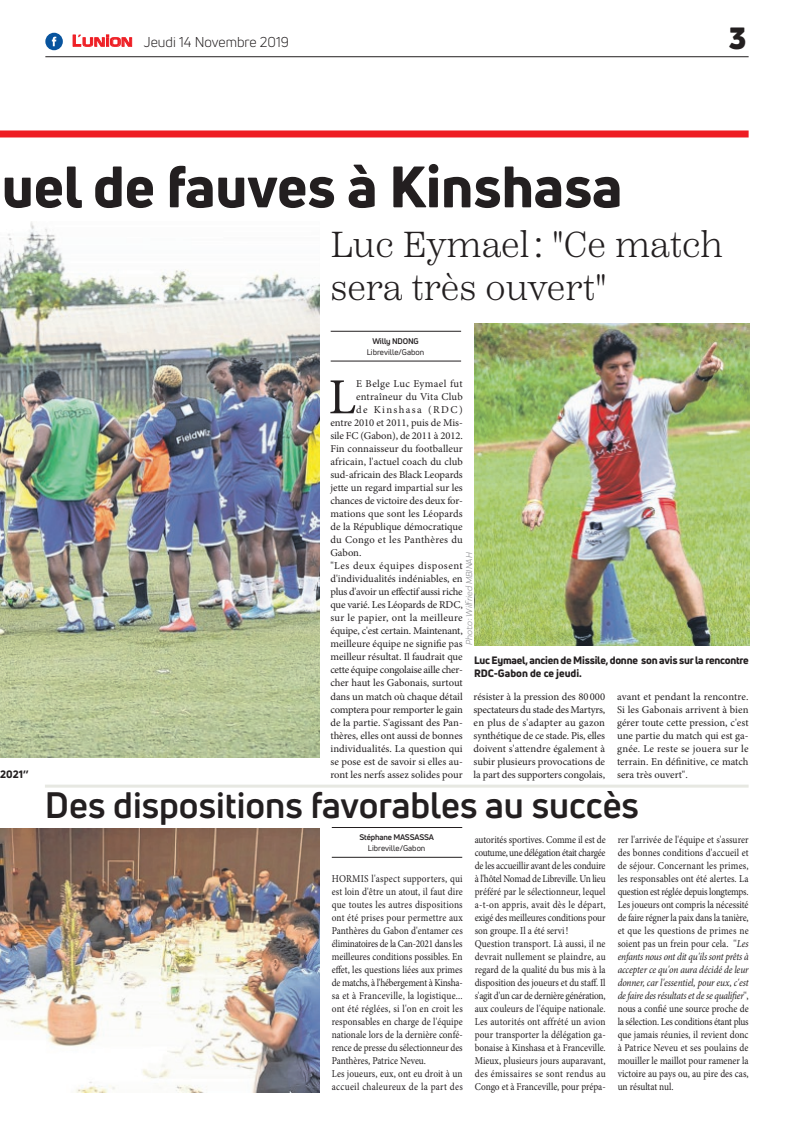
<style>
.page{position:relative;width:794px;height:1129px;background:#fff}
.page>*{position:absolute;margin:0;border:0;box-sizing:border-box;transform-origin:0 0}
.t1{font:800 57px "Uni Neue";color:#231f20}
.t2{font:50.5px "Minion Pro";color:#231f20}
.t3{font:300 36px/43.2px "Scotch Text";color:#231f20}
.t4{font:700 36px "Uni Neue";color:#231f20}
.t5{font:900 30px "Uni Neue";color:#231f20}
.t6{font:14px "Uni Neue";color:#231f20}
.t7{font:10.5px/13px "Minion Pro";color:#231f20;scale:.89 1}
.t8{font:10.5px/13px "Minion Pro";color:#231f20;text-align:justify}
.t9{font:800 10.5px/12.6px "Uni Neue";letter-spacing:-.02em;color:#231f20}
.t10{font:10.5px "Minion Pro";letter-spacing:-.02em;color:#231f20}
.t11{font:10.5px "Minion Pro";letter-spacing:.02em;color:#231f20}
.t12{font:10.5px "Minion Pro";letter-spacing:-.025em;color:#231f20}
.t13{font:10.5px "Minion Pro";letter-spacing:.025em;color:#231f20}
.t14{font:10.5px "Minion Pro";letter-spacing:.045em;color:#231f20}
.t15{font:10.5px "Minion Pro";letter-spacing:.035em;color:#231f20}
.t16{font:10.5px "Minion Pro";letter-spacing:.13em;color:#231f20}
.t17{font:italic 9px "Praktika";color:#818386}
.t18{font:8px "Uni Neue";color:#231f20}
.t19{font:700 8px "Uni Neue";letter-spacing:-.02em;color:#231f20}
.s1{font-family:"Eurostile";font-weight:600;font-size:15px;color:#ee1d23}
.s2{font-family:"Eurostile";font-weight:600;font-size:11.4px;color:#ee1d23}
.s3{font-style:italic}
</style>
<div class="page">
<hr style="left:45px;top:56px;width:703px;height:1px;background:#231f20">
<div style="left:0;top:130px;width:748px;height:7px;background:#ee1d23"></div>
<svg style="left:72px;top:34px;width:60px;height:13px"></svg>
<div style="left:45px;top:33px;width:18px;height:17px;background:#08549e;border-radius:50%"></div>
<svg style="left:52px;top:37px;width:4px;height:9px"></svg>
<hr style="left:331px;top:360px;width:130px;height:1px;background:#231f20">
<hr style="left:331px;top:331px;width:130px;height:1px;background:#231f20">
<img style="left:0;top:221px;width:320px;height:536px">
<img style="left:474px;top:323px;width:275px;height:322px">
<hr style="left:332px;top:856px;width:130px;height:1px;background:#231f20">
<hr style="left:332px;top:827px;width:130px;height:1px;background:#231f20">
<img style="left:0;top:828px;width:320px;height:263px">
<hr style="left:45px;top:784px;width:703px;height:3px;background:#e7e8e2">
<h3 class="t6" style="left:72px;top:33px;width:218px"><span class="s1">L</span><span class="s2">UNION</span> Jeudi 14 Novembre 2019</h3>
<h3 class="t5" style="left:729px;top:17px;width:19px">3</h3>
<h1 class="t1" style="left:2px;top:148px;width:622px">uel de fauves à Kinshasa</h1>
<p class="t9" style="left:0;top:768px;width:30px">2021’’</p>
<h3 class="t3" style="left:330px;top:223px;width:394px">Luc Eymael: "Ce match sera très ouvert"</h3>
<p class="t19" style="left:372px;top:336px;width:48px">Willy NDONG</p>
<p class="t18" style="left:367px;top:347px;width:59px">Libreville/Gabon</p>
<h2 class="t2" style="left:328px;top:363px;width:29px">L</h2>
<p class="t15" style="left:356px;top:377px;width:108px">E Belge Luc Eymael fut</p>
<p class="t11" style="left:356px;top:390px;width:108px">entraîneur du Vita Club</p>
<p class="t16" style="left:356px;top:403px;width:108px">de Kinshasa (RDC)</p>
<p class="t8" style="left:330px;top:416px;width:134px">entre 2010 et 2011, puis de Mis-</p>
<p class="t8" style="left:330px;top:429px;width:134px">sile FC (Gabon), de 2011 à 2012.</p>
<p class="t8" style="left:330px;top:442px;width:134px">Fin connaisseur du footballeur</p>
<p class="t8" style="left:330px;top:455px;width:134px">africain, l'actuel coach du club</p>
<p class="t8" style="left:330px;top:468px;width:134px">sud-africain des Black Leopards</p>
<p class="t8" style="left:330px;top:481px;width:134px">jette un regard impartial sur les</p>
<p class="t8" style="left:330px;top:494px;width:134px">chances de victoire des deux for-</p>
<p class="t8" style="left:330px;top:507px;width:134px">mations que sont les Léopards</p>
<p class="t8" style="left:330px;top:520px;width:134px">de la République démocratique</p>
<p class="t11" style="left:330px;top:533px;width:134px">du Congo et les Panthères du</p>
<p class="t8" style="left:330px;top:546px;width:33px">Gabon.</p>
<p class="t14" style="left:330px;top:559px;width:134px">"Les deux équipes disposent</p>
<p class="t8" style="left:330px;top:572px;width:134px">d'individualités indéniables, en</p>
<p class="t10" style="left:330px;top:585px;width:134px">plus d'avoir un effectif aussi riche</p>
<p class="t8" style="left:330px;top:598px;width:134px">que varié. Les Léopards de RDC,</p>
<p class="t13" style="left:330px;top:611px;width:134px">sur le papier, ont la meilleure</p>
<p class="t10" style="left:330px;top:624px;width:134px">équipe, c'est certain. Maintenant,</p>
<p class="t8" style="left:330px;top:637px;width:134px">meilleure équipe ne signifie pas</p>
<p class="t8" style="left:330px;top:650px;width:134px">meilleur résultat. Il faudrait que</p>
<p class="t12" style="left:330px;top:663px;width:134px">cette équipe congolaise aille cher-</p>
<p class="t8" style="left:330px;top:676px;width:134px">cher haut les Gabonais, surtout</p>
<p class="t8" style="left:330px;top:689px;width:134px">dans un match où chaque détail</p>
<p class="t8" style="left:330px;top:702px;width:134px">comptera pour remporter le gain</p>
<p class="t8" style="left:330px;top:715px;width:134px">de la partie. S'agissant des Pan-</p>
<p class="t8" style="left:330px;top:728px;width:134px">thères, elles ont aussi de bonnes</p>
<p class="t8" style="left:330px;top:741px;width:134px">individualités. La question qui</p>
<p class="t8" style="left:330px;top:754px;width:134px">se pose est de savoir si elles au-</p>
<p class="t8" style="left:330px;top:767px;width:134px">ront les nerfs assez solides pour</p>
<p class="t17" style="left:463px;top:645px;width:94px;rotate:-90deg">Photo : Wilfried MBINAH</p>
<p class="t9" style="left:474px;top:653px;width:276px">Luc Eymael, ancien de Missile, donne son avis sur la rencontre<br>RDC-Gabon de ce jeudi.</p>
<p class="t8" style="left:473px;top:689px;width:133px">résister à la pression des 80 000 spectateurs du stade des Martyrs, en plus de s'adapter au gazon synthétique de ce stade. Pis, elles doivent s'attendre également à subir plusieurs provocations de la part des supporters congolais,</p>
<p class="t8" style="left:617px;top:689px;width:133px">avant et pendant la rencontre.<br>Si les Gabonais arrivent à bien gérer toute cette pression, c'est une partie du match qui est ga&shy;gnée. Le reste se jouera sur le terrain. En définitive, ce match sera très ouvert".</p>
<h3 class="t4" style="left:45px;top:782px;width:595px">Des dispositions favorables au succès</h3>
<p class="t19" style="left:359px;top:832px;width:76px">Stéphane MASSASSA</p>
<p class="t18" style="left:368px;top:842px;width:59px">Libreville/Gabon</p>
<p class="t7" style="left:475px;top:832px;width:149px">autorités sportives. Comme il est de coutume, une délégation était chargée de les accueillir avant de les conduire à l'hôtel Nomad de Libreville. Un lieu préféré par le sélectionneur, lequel a-t-on appris, avait dès le départ, exigé des meilleures conditions pour son groupe. Il a été servi!<br>Question transport. Là aussi, il ne devrait nullement se plaindre, au regard de la qualité du bus mis à la disposition des joueurs et du staff. Il s'agit d'un car de dernière génération, aux couleurs de l'équipe nationale.<br>Les autorités ont affrété un avion pour transporter la délégation ga&shy;bonaise à Kinshasa et à Franceville.<br>Mieux, plusieurs jours auparavant, des émissaires se sont rendus au Congo et à Franceville, pour prépa-</p>
<p class="t7" style="left:617px;top:832px;width:149px;text-align:justify">rer l'arrivée de l'équipe et s'assurer des bonnes conditions d'accueil et de séjour. Concernant les primes, les responsables ont été alertes. La question est réglée depuis longtemps.<br>Les joueurs ont compris la nécessité de faire régner la paix dans la tanière, et que les questions de primes ne soient pas un frein pour cela. ''<span class="s3">Les enfants nous ont dit qu'ils sont prêts à accepter ce qu'on aura décidé de leur donner, car l'essentiel, pour eux, c'est de faire des résultats et de se qualifier</span>'', nous a confié une source proche de la sélection. Les conditions étant plus que jamais réunies, il revient donc à Patrice Neveu et ses poulains de mouiller le maillot pour ramener la victoire au pays ou, au pire des cas, un résultat nul.</p>
<p class="t7" style="left:332px;top:871px;width:149px">HORMIS l'aspect supporters, qui est loin d'être un atout, il faut dire que toutes les autres dispositions ont été prises pour permettre aux Panthères du Gabon d'entamer ces éliminatoires de la Can-2021 dans les meilleures conditions possibles. En effet, les questions liées aux primes de matchs, à l'hébergement à Kinsha&shy;sa et à Franceville, la logistique... ont été réglées, si l'on en croit les responsables en charge de l'équipe nationale lors de la dernière confé&shy;rence de presse du sélectionneur des Panthères, Patrice Neveu.<br>Les joueurs, eux, ont eu droit à un accueil chaleureux de la part des</p>
</div>
